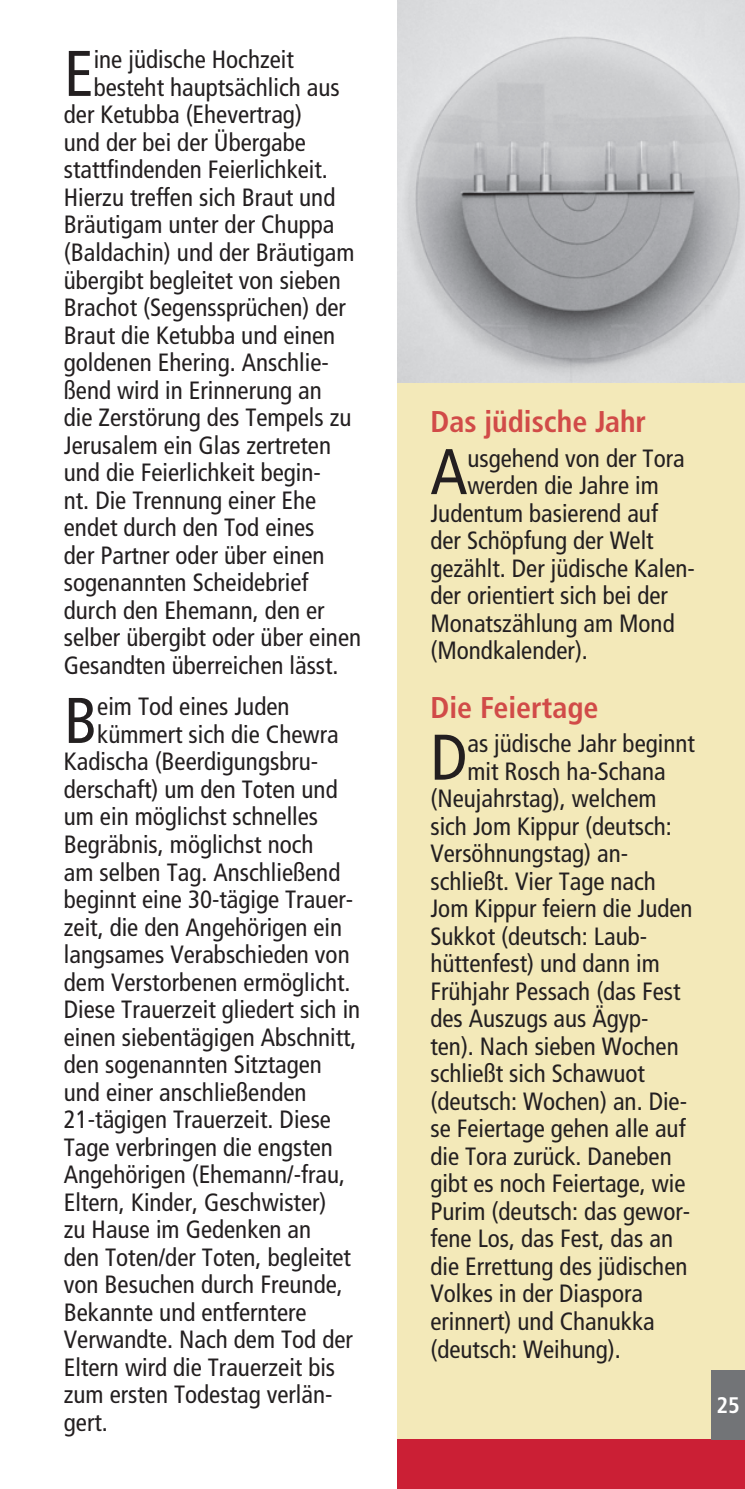
<style>
.page{position:relative;width:745px;height:1489px;background:#fff}
.page>*{position:absolute;margin:0;border:0;box-sizing:border-box;transform-origin:0 0}
.t1{font:condensed 64.5px "Frutiger";color:#231f20}
.t2{font:700 condensed 30px "Frutiger";color:#d14b48}
.t3{font:condensed 25px "Frutiger";color:#231f20}
.t4{font:700 condensed 22.5px "Frutiger";color:#fff}
</style>
<div class="page">
<div style="left:397px;top:84px;width:347px;height:1404px;background:#f3e9b9"></div>
<div style="left:397px;top:1439px;width:347px;height:49px;background:#cb1f35"></div>
<img style="left:397px;top:0;width:347px;height:382px">
<div style="left:710px;top:1369px;width:34px;height:70px;background:#727477"></div>
<h1 class="t1" style="left:64px;top:36px;width:31px">E</h1>
<p class="t3" style="left:94px;top:45px;width:201px">ine jüdische Hochzeit</p>
<p class="t3" style="left:94px;top:73px;width:247px">besteht hauptsächlich aus</p>
<p class="t3" style="left:64px;top:100px;width:239px">der Ketubba (Ehevertrag)</p>
<p class="t3" style="left:64px;top:128px;width:243px">und der bei der Übergabe</p>
<p class="t3" style="left:64px;top:155px;width:265px">stattfindenden Feierlichkeit.</p>
<p class="t3" style="left:64px;top:183px;width:273px">Hierzu treffen sich Braut und</p>
<p class="t3" style="left:64px;top:210px;width:272px">Bräutigam unter der Chuppa</p>
<p class="t3" style="left:64px;top:238px;width:292px">(Baldachin) und der Bräutigam</p>
<p class="t3" style="left:64px;top:265px;width:278px">übergibt begleitet von sieben</p>
<p class="t3" style="left:64px;top:293px;width:283px">Brachot (Segenssprüchen) der</p>
<p class="t3" style="left:64px;top:320px;width:273px">Braut die Ketubba und einen</p>
<p class="t3" style="left:64px;top:348px;width:266px">goldenen Ehering. Anschlie-</p>
<p class="t3" style="left:64px;top:375px;width:259px">ßend wird in Erinnerung an</p>
<p class="t3" style="left:64px;top:403px;width:289px">die Zerstörung des Tempels zu</p>
<p class="t3" style="left:64px;top:430px;width:268px">Jerusalem ein Glas zertreten</p>
<p class="t3" style="left:64px;top:458px;width:258px">und die Feierlichkeit begin-</p>
<p class="t3" style="left:64px;top:485px;width:254px">nt. Die Trennung einer Ehe</p>
<p class="t3" style="left:64px;top:513px;width:252px">endet durch den Tod eines</p>
<p class="t3" style="left:64px;top:540px;width:262px">der Partner oder über einen</p>
<p class="t3" style="left:64px;top:568px;width:246px">sogenannten Scheidebrief</p>
<p class="t3" style="left:64px;top:595px;width:262px">durch den Ehemann, den er</p>
<p class="t3" style="left:64px;top:623px;width:299px">selber übergibt oder über einen</p>
<p class="t3" style="left:64px;top:650px;width:276px">Gesandten überreichen lässt.</p>
<h1 class="t1" style="left:64px;top:683px;width:35px">B</h1>
<p class="t3" style="left:97px;top:692px;width:194px">eim Tod eines Juden</p>
<p class="t3" style="left:97px;top:719px;width:243px">kümmert sich die Chewra</p>
<p class="t3" style="left:64px;top:747px;width:256px">Kadischa (Beerdigungsbru-</p>
<p class="t3" style="left:64px;top:774px;width:275px">derschaft) um den Toten und</p>
<p class="t3" style="left:64px;top:802px;width:256px">um ein möglichst schnelles</p>
<p class="t3" style="left:64px;top:829px;width:251px">Begräbnis, möglichst noch</p>
<p class="t3" style="left:64px;top:857px;width:278px">am selben Tag. Anschließend</p>
<p class="t3" style="left:64px;top:884px;width:291px">beginnt eine 30-tägige Trauer-</p>
<p class="t3" style="left:64px;top:912px;width:280px">zeit, die den Angehörigen ein</p>
<p class="t3" style="left:64px;top:939px;width:287px">langsames Verabschieden von</p>
<p class="t3" style="left:64px;top:967px;width:288px">dem Verstorbenen ermöglicht.</p>
<p class="t3" style="left:64px;top:994px;width:298px">Diese Trauerzeit gliedert sich in</p>
<p class="t3" style="left:64px;top:1022px;width:294px">einen siebentägigen Abschnitt,</p>
<p class="t3" style="left:64px;top:1049px;width:259px">den sogenannten Sitztagen</p>
<p class="t3" style="left:64px;top:1077px;width:244px">und einer anschließenden</p>
<p class="t3" style="left:64px;top:1104px;width:268px">21-tägigen Trauerzeit. Diese</p>
<p class="t3" style="left:64px;top:1132px;width:270px">Tage verbringen die engsten</p>
<p class="t3" style="left:64px;top:1159px;width:282px">Angehörigen (Ehemann/-frau,</p>
<p class="t3" style="left:64px;top:1187px;width:264px">Eltern, Kinder, Geschwister)</p>
<p class="t3" style="left:64px;top:1214px;width:249px">zu Hause im Gedenken an</p>
<p class="t3" style="left:64px;top:1242px;width:288px">den Toten/der Toten, begleitet</p>
<p class="t3" style="left:64px;top:1269px;width:280px">von Besuchen durch Freunde,</p>
<p class="t3" style="left:64px;top:1297px;width:244px">Bekannte und entferntere</p>
<p class="t3" style="left:64px;top:1324px;width:290px">Verwandte. Nach dem Tod der</p>
<p class="t3" style="left:64px;top:1352px;width:273px">Eltern wird die Trauerzeit bis</p>
<p class="t3" style="left:64px;top:1379px;width:270px">zum ersten Todestag verlän-</p>
<p class="t3" style="left:64px;top:1407px;width:45px">gert.</p>
<p class="t2" style="left:430px;top:404px;width:217px">Das jüdische Jahr</p>
<h1 class="t1" style="left:430px;top:434px;width:38px">A</h1>
<p class="t3" style="left:467px;top:443px;width:219px">usgehend von der Tora</p>
<p class="t3" style="left:467px;top:471px;width:193px">werden die Jahre im</p>
<p class="t3" style="left:430px;top:498px;width:229px">Judentum basierend auf</p>
<p class="t3" style="left:430px;top:526px;width:225px">der Schöpfung der Welt</p>
<p class="t3" style="left:430px;top:553px;width:266px">gezählt. Der jüdische Kalen-</p>
<p class="t3" style="left:430px;top:581px;width:239px">der orientiert sich bei der</p>
<p class="t3" style="left:430px;top:608px;width:246px">Monatszählung am Mond</p>
<p class="t3" style="left:430px;top:636px;width:159px">(Mondkalender).</p>
<p class="t2" style="left:430px;top:689px;width:169px">Die Feiertage</p>
<h1 class="t1" style="left:430px;top:719px;width:38px">D</h1>
<p class="t3" style="left:467px;top:729px;width:229px">as jüdische Jahr beginnt</p>
<p class="t3" style="left:467px;top:756px;width:200px">mit Rosch ha-Schana</p>
<p class="t3" style="left:430px;top:784px;width:227px">(Neujahrstag), welchem</p>
<p class="t3" style="left:430px;top:811px;width:243px">sich Jom Kippur (deutsch:</p>
<p class="t3" style="left:430px;top:839px;width:199px">Versöhnungstag) an-</p>
<p class="t3" style="left:430px;top:866px;width:227px">schließt. Vier Tage nach</p>
<p class="t3" style="left:430px;top:894px;width:263px">Jom Kippur feiern die Juden</p>
<p class="t3" style="left:430px;top:921px;width:218px">Sukkot (deutsch: Laub-</p>
<p class="t3" style="left:430px;top:949px;width:231px">hüttenfest) und dann im</p>
<p class="t3" style="left:430px;top:976px;width:251px">Frühjahr Pessach (das Fest</p>
<p class="t3" style="left:430px;top:1004px;width:219px">des Auszugs aus Ägyp-</p>
<p class="t3" style="left:430px;top:1031px;width:250px">ten). Nach sieben Wochen</p>
<p class="t3" style="left:430px;top:1059px;width:216px">schließt sich Schawuot</p>
<p class="t3" style="left:430px;top:1086px;width:258px">(deutsch: Wochen) an. Die-</p>
<p class="t3" style="left:430px;top:1114px;width:256px">se Feiertage gehen alle auf</p>
<p class="t3" style="left:430px;top:1141px;width:243px">die Tora zurück. Daneben</p>
<p class="t3" style="left:430px;top:1169px;width:256px">gibt es noch Feiertage, wie</p>
<p class="t3" style="left:430px;top:1196px;width:261px">Purim (deutsch: das gewor-</p>
<p class="t3" style="left:430px;top:1224px;width:244px">fene Los, das Fest, das an</p>
<p class="t3" style="left:430px;top:1251px;width:258px">die Errettung des jüdischen</p>
<p class="t3" style="left:430px;top:1279px;width:214px">Volkes in der Diaspora</p>
<p class="t3" style="left:430px;top:1306px;width:226px">erinnert) und Chanukka</p>
<p class="t3" style="left:430px;top:1334px;width:192px">(deutsch: Weihung).</p>
<p class="t4" style="left:716px;top:1391px;width:25px">25</p>
</div>
